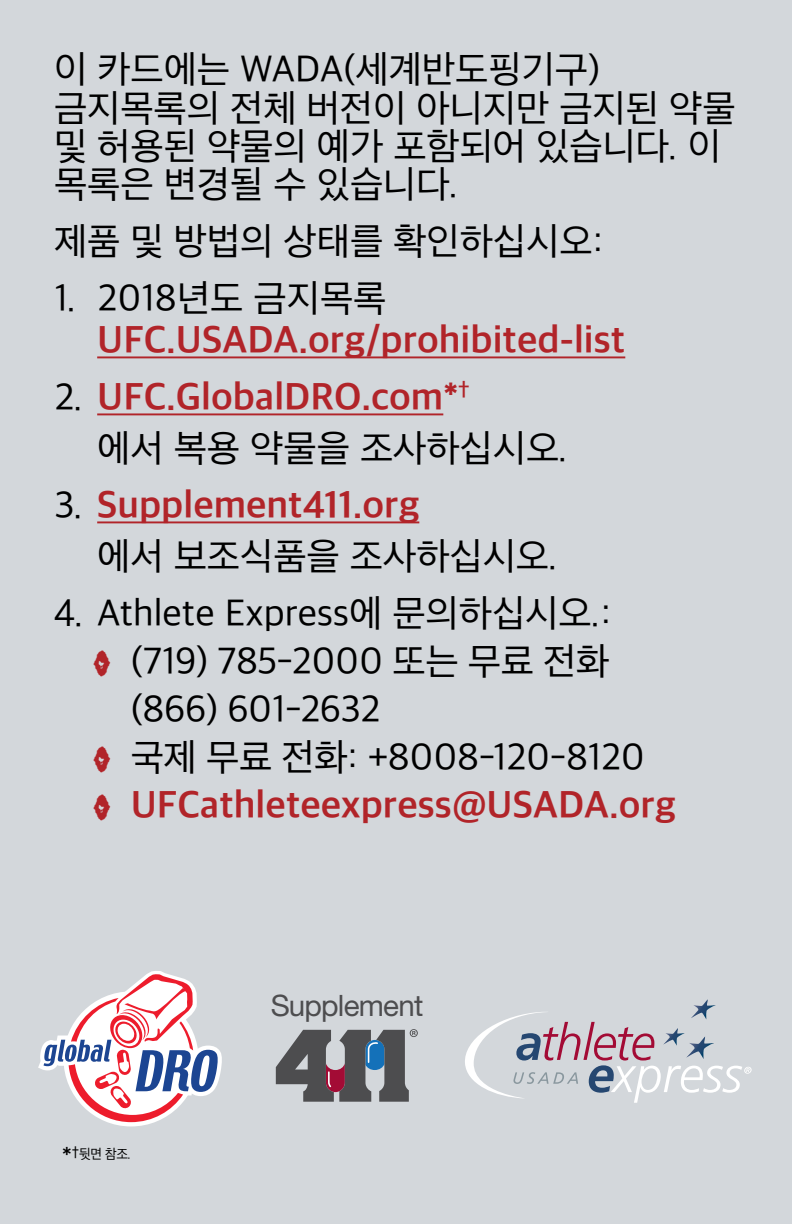
<style>
.page{position:relative;width:792px;height:1224px;background:#d3d7db}
.page>*{position:absolute;margin:0;border:0;box-sizing:border-box;transform-origin:0 0}
.t1{font:38.4px/38.4px "Apple SD Gothic Neo";color:#000}
.t2{font:700 38.4px/51px "Apple SD Gothic Neo";color:#b12429}
.t3{font:29.6px "Helvetica Neue";letter-spacing:-.025em;color:#4d4d4f}
.t4{font:14px "Apple SD Gothic Neo";color:#000;scale:.96 1}
.s1{font-weight:400;color:#000}
.s2{font-family:"Schmutz ICG Clogged";font-size:40.8px;color:#b12429}
.s3{font-family:"Schmutz ICG Clogged";font-weight:400;font-size:40.8px}
.s4{font-size:27.6px}
.s5{font-size:16px}
</style>
<div class="page">
<svg style="left:276px;top:1029px;width:142px;height:73px"></svg>
<svg style="left:38px;top:971px;width:184px;height:155px"></svg>
<svg style="left:465px;top:999px;width:287px;height:104px"></svg>
<hr style="left:97px;top:356px;width:528px;height:2px;background:#b12429">
<hr style="left:97px;top:413px;width:346px;height:2px;background:#b12429">
<hr style="left:97px;top:521px;width:322px;height:2px;background:#b12429">
<p class="t1" style="left:54px;top:52px;width:683px">이 카드에는 WADA(세계반도핑기구) 금지목록의 전체 버전이 아니지만 금지된 약물 및 허용된 약물의 예가 포함되어 있습니다. 이 목록은 변경될 수 있습니다.</p>
<p class="t1" style="left:54px;top:224px;width:551px">제품 및 방법의 상태를 확인하십시오:</p>
<p class="t1" style="left:54px;top:281px;width:334px">1. 2018년도 금지목록</p>
<p class="t2" style="left:97px;top:317px;width:530px">UFC.USADA.org/prohibited-list</p>
<p class="t2" style="left:97px;top:374px;width:472px;text-indent:-43px"><span class="s1">2.</span> UFC.GlobalDRO.com*<sup>†<br></sup><span class="s1">에서 복용 약물을 조사하십시오.</span></p>
<p class="t2" style="left:97px;top:482px;width:462px;text-indent:-43px"><span class="s1">3.</span> Supplement411.org<br><span class="s1">에서 보조식품을 조사하십시오.</span></p>
<p class="t1" style="left:54px;top:596px;width:559px">4. Athlete Express에 문의하십시오.:</p>
<p class="t1" style="left:92px;top:644px;width:518px"><span class="s2">◊</span> (719) 785-2000 또는 무료 전화</p>
<p class="t1" style="left:131px;top:692px;width:251px">(866) 601-2632</p>
<p class="t1" style="left:92px;top:740px;width:554px"><span class="s2">◊</span> 국제 무료 전화: +8008-120-8120</p>
<p class="t2" style="left:92px;top:782px;width:585px"><span class="s3">◊</span> UFCathleteexpress@USADA.org</p>
<p class="t4" style="left:62px;top:1147px;width:73px"><span class="s4">*</span><span class="s5">†</span>뒷면 참조.</p>
<p class="t3" style="left:271px;top:988px;width:154px">Supplement</p>
</div>
